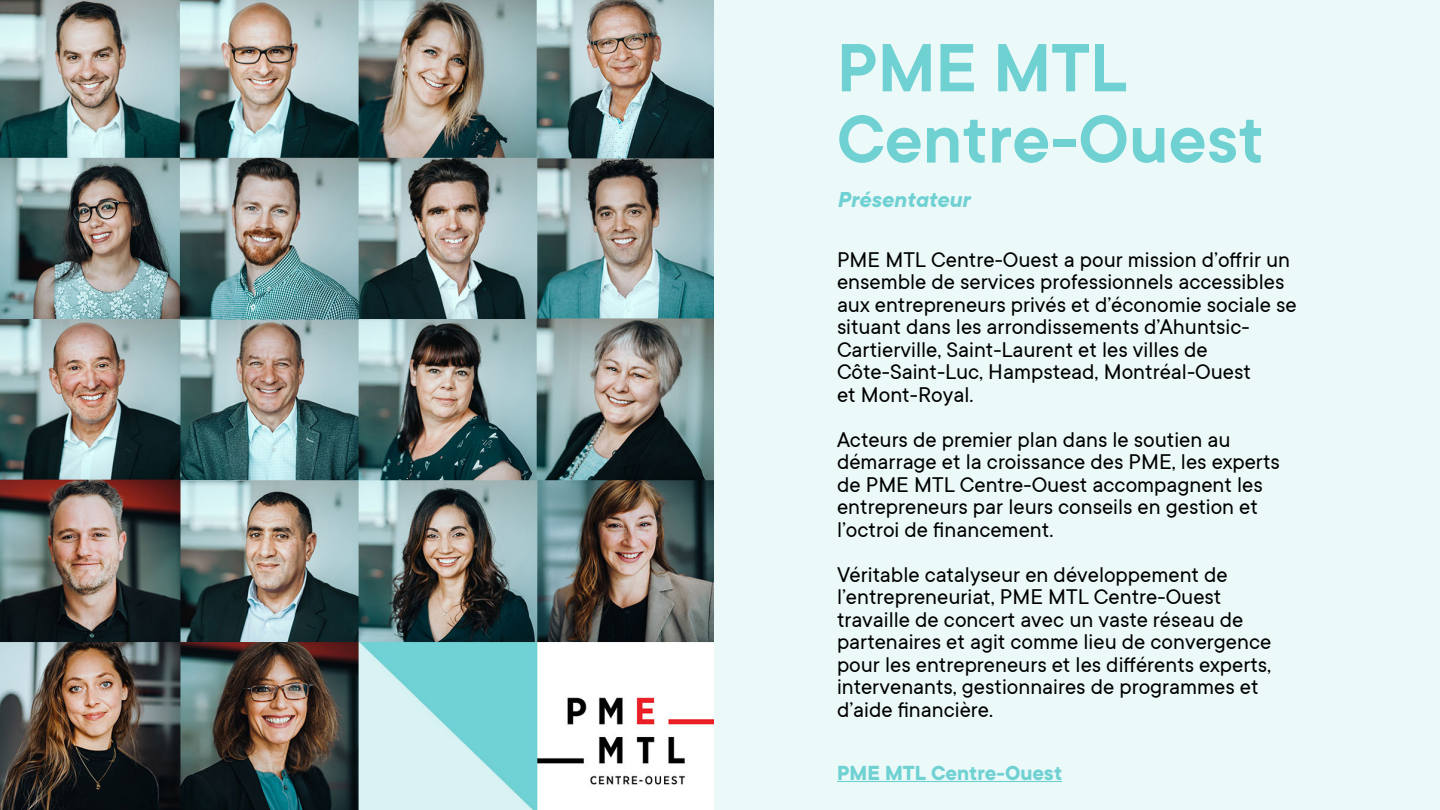
<style>
.page{position:relative;width:1440px;height:810px;background:#fff}
.page>*{position:absolute;margin:0;border:0;box-sizing:border-box;transform-origin:0 0}
.t1{font:600 75px/71.2px "TT Commons";color:#70d1d3}
.t2{font:italic 700 24px "TT Commons";color:#70d1d3}
.t3{font:23.62px/22.5px "TT Commons";color:#000}
.t4{font:700 22.5px "TT Commons";color:#70d1d3}
</style>
<div class="page">
<div style="left:712px;top:0;width:728px;height:810px;background:#ecf9f9"></div>
<hr style="left:837px;top:781px;width:225px;height:1px;background:#70d1d3">
<img style="left:0;top:0;width:714px;height:810px">
<h1 class="t1" style="left:837px;top:34px;width:429px">PME MTL<br>Centre-Ouest</h1>
<p class="t2" style="left:837px;top:186px;width:134px">Présentateur</p>
<p class="t3" style="left:837px;top:249px;width:461px">PME MTL Centre-Ouest a pour mission d’offrir un ensemble de services professionnels accessibles aux entrepreneurs privés et d’économie sociale se situant dans les arrondissements d’Ahuntsic-Cartierville, Saint-Laurent et les villes de Côte-Saint-Luc, Hampstead, Montréal-Ouest<br>et Mont-Royal.</p>
<p class="t3" style="left:837px;top:428px;width:444px">Acteurs de premier plan dans le soutien au démarrage et la croissance des PME, les experts de PME MTL Centre-Ouest accompagnent les entrepreneurs par leurs conseils en gestion et l’octroi de financement.</p>
<p class="t3" style="left:837px;top:563px;width:436px">Véritable catalyseur en développement de l’entrepreneuriat, PME MTL Centre-Ouest travaille de concert avec un vaste réseau de partenaires et agit comme lieu de convergence pour les entrepreneurs et les différents experts, intervenants, gestionnaires de programmes et d’aide financière.</p>
<p class="t4" style="left:837px;top:760px;width:227px">PME MTL Centre-Ouest</p>
</div>
